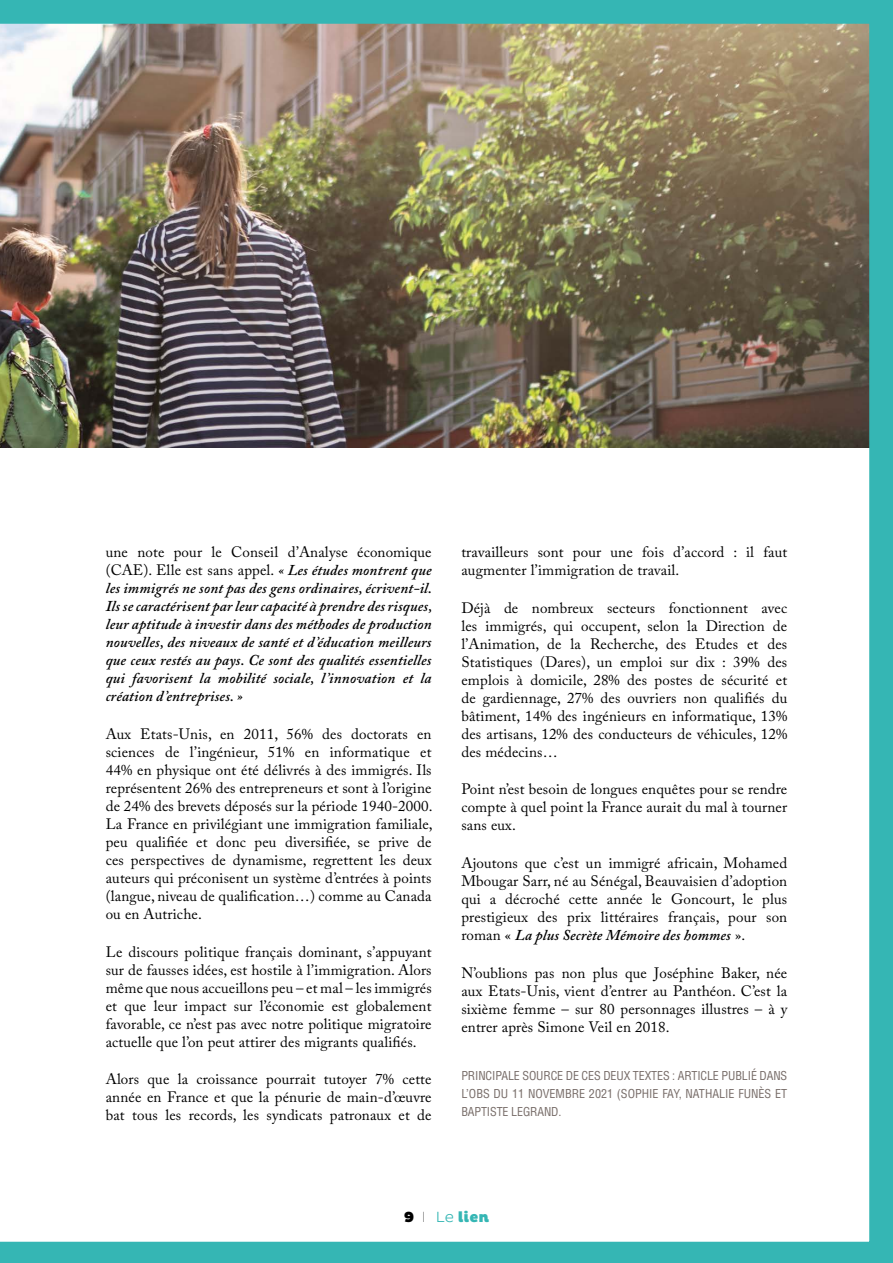
<style>
.page{position:relative;width:893px;height:1263px;background:#fff}
.page>*{position:absolute;margin:0;border:0;box-sizing:border-box;transform-origin:0 0}
.t1{font:15px/18px "Adobe Caslon Pro";letter-spacing:.01em;color:#000;text-align:justify}
.t2{font:italic 600 15px/18px "Adobe Caslon Pro";letter-spacing:.01em;color:#000;text-align:justify}
.t3{font:900 15px "Pluto";color:#35b6b4}
.Text_1{font:condensed 12px/18px "Helvetica LT Std";color:#776c68;text-align:justify}
.s1{font-weight:400;font-style:normal}
.s2{font-weight:600;font-style:italic}
.s3{color:#000}
.s4{font-family:"Pluto Cond";font-weight:100;color:#000}
.s5{font-weight:300}
</style>
<div class="page">
<img style="left:0;top:0;width:893px;height:1263px">
<p class="t2" style="left:106px;top:543px;width:328px"><span class="s1">une note pour le Conseil d’Analyse économique (CAE). Elle est sans appel.</span> « Les études montrent que les immigrés ne sont pas des gens ordinaires, écrivent-il.<br>Ils se caractérisent par leur capacité à prendre des risques, leur aptitude à investir dans des méthodes de production nouvelles, des niveaux de santé et d’éducation meilleurs que ceux restés au pays. Ce sont des qualités essentielles qui favorisent la mobilité sociale, l’innovation et la création d’entreprises. »</p>
<p class="t1" style="left:106px;top:725px;width:328px">Aux Etats-Unis, en 2011, 56% des doctorats en sciences de l’ingénieur, 51% en informatique et 44% en physique ont été délivrés à des immigrés. Ils représentent 26% des entrepreneurs et sont à l’origine de 24% des brevets déposés sur la période 1940-2000.<br>La France en privilégiant une immigration familiale, peu qualifiée et donc peu diversifiée, se prive de ces perspectives de dynamisme, regrettent les deux auteurs qui préconisent un système d’entrées à points (langue, niveau de qualification…) comme au Canada ou en Autriche.</p>
<p class="t1" style="left:106px;top:942px;width:327px">Le discours politique français dominant, s’appuyant sur de fausses idées, est hostile à l’immigration. Alors même que nous accueillons peu – et mal – les immigrés et que leur impact sur l’économie est globalement favorable, ce n’est pas avec notre politique migratoire actuelle que l’on peut attirer des migrants qualifiés.</p>
<p class="t1" style="left:106px;top:1070px;width:327px">Alors que la croissance pourrait tutoyer 7% cette année en France et que la pénurie de main-d’œuvre bat tous les records, les syndicats patronaux et de</p>
<p class="t1" style="left:461px;top:543px;width:327px">travailleurs sont pour une fois d’accord : il faut augmenter l’immigration de travail.</p>
<p class="t1" style="left:461px;top:599px;width:327px">Déjà de nombreux secteurs fonctionnent avec les immigrés, qui occupent, selon la Direction de l’Animation, de la Recherche, des Etudes et des Statistiques (Dares), un emploi sur dix : 39% des emplois à domicile, 28% des postes de sécurité et de gardiennage, 27% des ouvriers non qualifiés du bâtiment, 14% des ingénieurs en informatique, 13% des artisans, 12% des conducteurs de véhicules, 12% des médecins…</p>
<p class="t1" style="left:461px;top:780px;width:327px">Point n’est besoin de longues enquêtes pour se rendre compte à quel point la France aurait du mal à tourner sans eux.</p>
<p class="t1" style="left:461px;top:854px;width:327px">Ajoutons que c’est un immigré africain, Mohamed Mbougar Sarr, né au Sénégal, Beauvaisien d’adoption qui a décroché cette année le Goncourt, le plus prestigieux des prix littéraires français, pour son roman « <span class="s2">La plus Secrète Mémoire des hommes</span> ».</p>
<p class="t1" style="left:461px;top:963px;width:327px">N’oublions pas non plus que Joséphine Baker, née aux Etats-Unis, vient d’entrer au Panthéon. C’est la sixième femme – sur 80 personnages illustres – à y entrer après Simone Veil en 2018.</p>
<p class="Text_1" style="left:461px;top:1067px;width:327px">PRINCIPALE SOURCE DE CES DEUX TEXTES : ARTICLE PUBLIÉ DANS L’OBS DU 11 NOVEMBRE 2021 (SOPHIE FAY, NATHALIE FUNÈS ET BAPTISTE LEGRAND.</p>
<p class="t3" style="left:404px;top:1209px;width:87px"><span class="s3">9</span> <span class="s4">I</span> <span class="s5">Le</span> lien</p>
</div>
